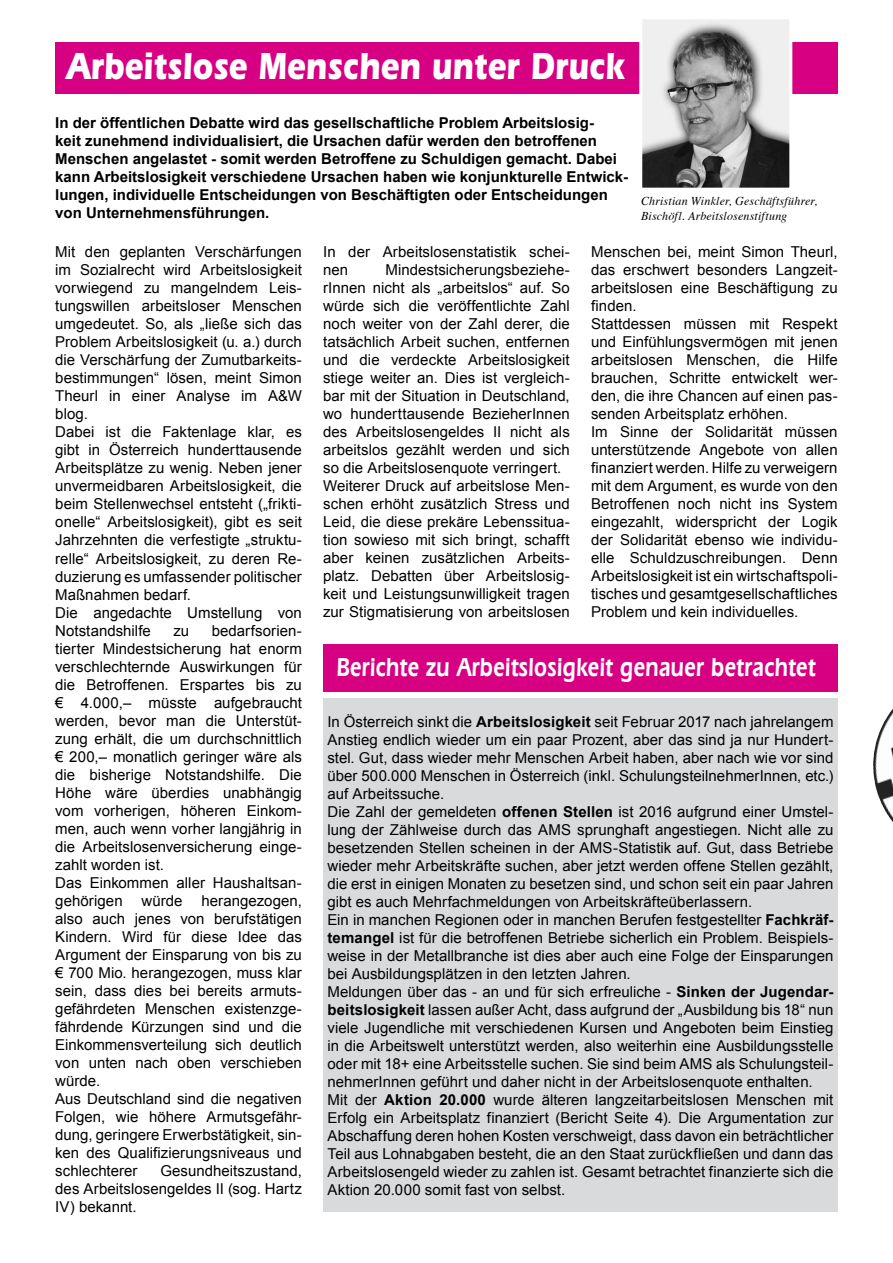
<style>
.page{position:relative;width:893px;height:1263px;background:#fff}
.page>*{position:absolute;margin:0;border:0;box-sizing:border-box;transform-origin:0 0}
.t1{font:700 39px "Itc Eras";letter-spacing:.005em;color:#fff;scale:.8 1}
.t2{font:600 27px "Eras IT Cby BT";letter-spacing:.02em;color:#fff;scale:.8 1}
.t3{font:15px/18px "Arial";letter-spacing:.005em;color:#000}
.t4{font:700 15px/18px "Arial";color:#000}
.t5{font:italic 12px/15px "Times";letter-spacing:.015em;color:#000}
.s1{font-weight:700}
</style>
<div class="page">
<div style="left:323px;top:698px;width:515px;height:514px;background:#d8dadc"></div>
<div style="left:55px;top:42px;width:783px;height:51px;background:#d70083"></div>
<div style="left:323px;top:644px;width:515px;height:47px;background:#d70083"></div>
<img style="left:643px;top:20px;width:145px;height:167px">
<div style="left:639px;top:16px;width:153px;height:175px;border:3px solid #fff"></div>
<img style="left:873px;top:709px;width:20px;height:113px">
<h1 class="t1" style="left:66px;top:44px;width:700px">Arbeitslose Menschen unter Druck</h1>
<p class="t4" style="left:55px;top:114px;width:574px">In der öffentlichen Debatte wird das gesellschaftliche Problem Arbeitslosig-<br>keit zunehmend individualisiert, die Ursachen dafür werden den betroffenen Menschen angelastet - somit werden Betroffene zu Schuldigen gemacht. Dabei kann Arbeitslosigkeit verschiedene Ursachen haben wie konjunkturelle Entwick&shy;lungen, individuelle Entscheidungen von Beschäftigten oder Entscheidungen von Unternehmensführungen.</p>
<p class="t5" style="left:641px;top:192px;width:178px">Christian Winkler, Geschäftsführer,<br>Bischöfl. Arbeitslosenstiftung</p>
<p class="t3" style="left:55px;top:243px;width:248px">Mit den geplanten Verschärfungen im Sozialrecht wird Arbeitslosigkeit vorwiegend zu mangelndem Leis&shy;tungswillen arbeitsloser Menschen umgedeutet. So, als „ließe sich das Problem Arbeitslosigkeit (u. a.) durch die Verschärfung der Zumutbarkeits&shy;bestimmungen“ lösen, meint Simon Theurl in einer Analyse im A&amp;W blog.<br>Dabei ist die Faktenlage klar, es gibt in Österreich hunderttausende Arbeitsplätze zu wenig. Neben jener unvermeidbaren Arbeitslosigkeit, die beim Stellenwechsel entsteht („frikti&shy;onelle“ Arbeitslosigkeit), gibt es seit Jahrzehnten die verfestigte „struktu&shy;relle“ Arbeitslosigkeit, zu deren Re&shy;duzierung es umfassender politischer Maßnahmen bedarf.<br>Die angedachte Umstellung von Notstandshilfe</p>
<p class="t3" style="left:55px;top:621px;width:248px;text-indent:156px">bedarfsorien&shy;tierter Mindestsicherung hat enorm verschlechternde Auswirkungen für die Betroffenen. Erspartes bis zu € 4.000,– müsste aufgebraucht werden, bevor man die Unterstüt&shy;zung erhält, die um durchschnittlich € 200,– monatlich geringer wäre als die bisherige Notstandshilfe. Die<br>Höhe wäre überdies unabhängig vom vorherigen, höheren Einkom&shy;men, auch wenn vorher langjährig in die Arbeitslosenversicherung einge&shy;zahlt worden ist.<br>Das Einkommen aller Haushaltsan&shy;gehörigen</p>
<p class="t3" style="left:173px;top:621px;width:17px">zu</p>
<p class="t3" style="left:142px;top:891px;width:43px">würde</p>
<p class="t3" style="left:55px;top:891px;width:248px;text-indent:146px">herangezogen, also auch jenes von berufstätigen<br>Kindern. Wird für diese Idee das<br>Argument der Einsparung von bis zu € 700 Mio. herangezogen, muss klar sein, dass dies bei bereits armuts&shy;gefährdeten Menschen existenzge&shy;fährdende Kürzungen sind und die<br>Einkommensverteilung sich deutlich von unten nach oben verschieben würde.<br>Aus Deutschland sind die negativen<br>Folgen, wie höhere Armutsgefähr&shy;dung, geringere Erwerbstätigkeit, sin&shy;ken des Qualifizierungsniveaus und schlechterer</p>
<p class="t3" style="left:55px;top:1162px;width:248px;text-align:justify;text-indent:105px">Gesundheitszustand, des Arbeitslosengeldes II (sog. Hartz IV) bekannt.</p>
<p class="t3" style="left:323px;top:243px;width:248px">In der Arbeitslosenstatistik schei&shy;nen</p>
<p class="t3" style="left:323px;top:261px;width:248px;text-indent:62px">Mindestsicherungsbeziehe&shy;rInnen nicht als „arbeitslos“ auf. So würde sich die veröffentlichte Zahl noch weiter von der Zahl derer, die tatsächlich Arbeit suchen, entfernen und die verdeckte Arbeitslosigkeit stiege weiter an. Dies ist vergleich&shy;bar mit der Situation in Deutschland, wo hunderttausende BezieherInnen des Arbeitslosengeldes II nicht als arbeitslos gezählt werden und sich so die Arbeitslosenquote verringert.<br>Weiterer Druck auf arbeitslose Men&shy;schen erhöht zusätzlich Stress und Leid, die diese prekäre Lebenssitua&shy;tion sowieso mit sich bringt, schafft aber keinen zusätzlichen Arbeits&shy;platz. Debatten über Arbeitslosig&shy;keit und Leistungsunwilligkeit tragen zur Stigmatisierung von arbeitslosen</p>
<p class="t3" style="left:591px;top:243px;width:248px">Menschen bei, meint Simon Theurl, das erschwert besonders Langzeit&shy;arbeitslosen eine Beschäftigung zu finden.<br>Stattdessen müssen mit Respekt und Einfühlungsvermögen mit jenen arbeitslosen Menschen, die Hilfe brauchen, Schritte entwickelt wer&shy;den, die ihre Chancen auf einen pas&shy;senden Arbeitsplatz erhöhen.<br>Im Sinne der Solidarität müssen unterstützende Angebote von allen finanziert werden. Hilfe zu verweigern mit dem Argument, es wurde von den Betroffenen noch nicht ins System eingezahlt, widerspricht der Logik der Solidarität ebenso wie individu&shy;elle Schuldzuschreibungen. Denn Arbeitslosigkeit ist ein wirtschaftspoli&shy;tisches und gesamtgesellschaftliches Problem und kein individuelles.</p>
<h2 class="t2" style="left:337px;top:651px;width:600px">Berichte zu Arbeitslosigkeit genauer betrachtet</h2>
<p class="t3" style="left:327px;top:712px;width:508px">In Österreich sinkt die <span class="s1">Arbeitslosigkeit</span> seit Februar 2017 nach jahrelangem Anstieg endlich wieder um ein paar Prozent, aber das sind ja nur Hundert&shy;stel. Gut, dass wieder mehr Menschen Arbeit haben, aber nach wie vor sind über 500.000 Menschen in Österreich (inkl. SchulungsteilnehmerInnen, etc.) auf Arbeitssuche.<br>Die Zahl der gemeldeten <span class="s1">offenen Stellen</span> ist 2016 aufgrund einer Umstel&shy;lung der Zählweise durch das AMS sprunghaft angestiegen. Nicht alle zu besetzenden Stellen scheinen in der AMS-Statistik auf. Gut, dass Betriebe wieder mehr Arbeitskräfte suchen, aber jetzt werden offene Stellen gezählt, die erst in einigen Monaten zu besetzen sind, und schon seit ein paar Jahren gibt es auch Mehrfachmeldungen von Arbeitskräfteüberlassern.<br>Ein in manchen Regionen oder in manchen Berufen festgestellter <span class="s1">Fachkräf&shy;temangel</span> ist für die betroffenen Betriebe sicherlich ein Problem. Beispiels&shy;weise in der Metallbranche ist dies aber auch eine Folge der Einsparungen bei Ausbildungsplätzen in den letzten Jahren.<br>Meldungen über das - an und für sich erfreuliche - <span class="s1">Sinken der Jugendar&shy;beitslosigkeit</span> lassen außer Acht, dass aufgrund der „Ausbildung bis 18“ nun viele Jugendliche mit verschiedenen Kursen und Angeboten beim Einstieg in die Arbeitswelt unterstützt werden, also weiterhin eine Ausbildungsstelle oder mit 18+ eine Arbeitsstelle suchen. Sie sind beim AMS als Schulungsteil&shy;nehmerInnen geführt und daher nicht in der Arbeitslosenquote enthalten.<br>Mit der <span class="s1">Aktion 20.000</span> wurde älteren langzeitarbeitslosen Menschen mit Erfolg ein Arbeitsplatz finanziert (Bericht Seite 4). Die Argumentation zur Abschaffung deren hohen Kosten verschweigt, dass davon ein beträchtlicher Teil aus Lohnabgaben besteht, die an den Staat zurückfließen und dann das Arbeitslosengeld wieder zu zahlen ist. Gesamt betrachtet finanzierte sich die Aktion 20.000 somit fast von selbst.</p>
</div>
